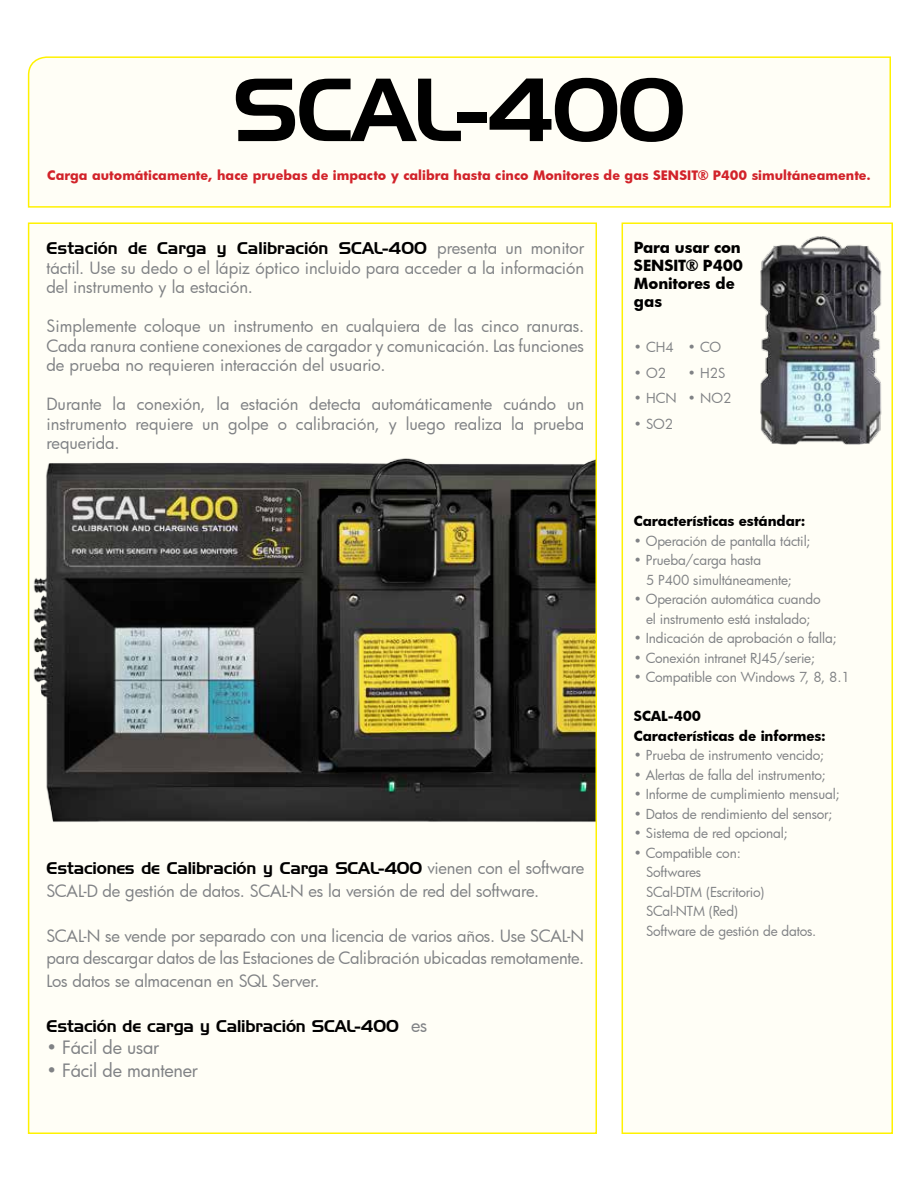
<style>
.page{position:relative;width:918px;height:1188px;background:#fff}
.page>*{position:absolute;margin:0;border:0;box-sizing:border-box;transform-origin:0 0}
.t1{font:87px "Handel Gothic BT";letter-spacing:-.02em;color:#000}
.t2{font:18px "Futura";letter-spacing:-.01em;color:#808285}
.t3{font:16.5px/19.5px "Futura";letter-spacing:-.005em;color:#808285;text-align:justify}
.t4{font:16.5px "Handel Gothic BT";letter-spacing:-.01em;color:#000}
.t5{font:700 15px/18px "Futura";letter-spacing:-.01em;color:#000}
.t6{font:13.5px/19.5px "Futura";letter-spacing:-.01em;color:#808285}
.t7{font:700 13.5px/19.5px "Futura";letter-spacing:-.01em;color:#000}
.t8{font:700 12.75px "Futura";color:#d2232a}
.s1{font-family:"Futura";color:#808285}
.s2{font-family:"Futura";font-size:18px;color:#808285}
</style>
<div class="page">
<div style="left:27px;top:56px;width:864px;height:152px;background:#fffef6"></div>
<div style="left:622px;top:222px;width:271px;height:912px;background:#fffef6;border:2px solid #fff200"></div>
<img style="left:33px;top:457px;width:561px;height:366px">
<img style="left:747px;top:222px;width:146px;height:234px">
<h1 class="t1" style="left:233px;top:57px;width:454px">SCAL-400</h1>
<p class="t8" style="left:47px;top:166px;width:825px">Carga automáticamente, hace pruebas de impacto y calibra hasta cinco Monitores de gas SENSIT® P400 simultáneamente.</p>
<p class="t4" style="left:46px;top:239px;width:539px">Estación de Carga y Calibración SCAL-400 <span class="s1">presenta un monitor</span></p>
<p class="t3" style="left:46px;top:258px;width:539px">táctil. Use su dedo o el lápiz óptico incluido para acceder a la información del instrumento y la estación.</p>
<p class="t3" style="left:46px;top:316px;width:539px">Simplemente coloque un instrumento en cualquiera de las cinco ranuras.<br>Cada ranura contiene conexiones de cargador y comunicación. Las funciones de prueba no requieren interacción del usuario.</p>
<p class="t3" style="left:46px;top:394px;width:539px">Durante la conexión, la estación detecta automáticamente cuándo un instrumento requiere un golpe o calibración, y luego realiza la prueba requerida.</p>
<p class="t4" style="left:46px;top:858px;width:539px">Estaciones de Calibración y Carga SCAL-400 <span class="s1">vienen con el software</span></p>
<p class="t3" style="left:46px;top:881px;width:494px">SCAL-D de gestión de datos. SCAL-N es la versión de red del software.</p>
<p class="t3" style="left:46px;top:924px;width:539px;line-height:22.5px">SCAL-N se vende por separado con una licencia de varios años. Use SCAL-N para descargar datos de las Estaciones de Calibración ubicadas remotamente.<br>Los datos se almacenan en SQL Server.</p>
<p class="t4" style="left:46px;top:1016px;width:382px">Estación de carga y Calibración SCAL-400 <span class="s2">es</span></p>
<p class="t2" style="left:46px;top:1036px;width:114px">• Fácil de usar</p>
<p class="t2" style="left:46px;top:1058px;width:153px">• Fácil de mantener</p>
<p class="t5" style="left:634px;top:238px;width:111px">Para usar con<br>SENSIT® P400<br>Monitores de gas</p>
<p class="t6" style="left:634px;top:337px;width:89px">• CH4 • CO</p>
<p class="t6" style="left:634px;top:363px;width:34px">• O2</p>
<p class="t6" style="left:688px;top:363px;width:39px">• H2S</p>
<p class="t6" style="left:634px;top:388px;width:99px">• HCN • NO2</p>
<p class="t6" style="left:634px;top:414px;width:41px">• SO2</p>
<p class="t7" style="left:634px;top:511px;width:173px">Características estándar:</p>
<p class="t6" style="left:634px;top:531px;width:178px">• Operación de pantalla táctil;</p>
<p class="t6" style="left:646px;top:550px;width:148px;text-indent:-12px">• Prueba/carga hasta<br>5 P400 simultáneamente;</p>
<p class="t6" style="left:634px;top:589px;width:188px;text-align:center">• Operación automática cuando el instrumento está instalado;</p>
<p class="t6" style="left:634px;top:628px;width:204px">• Indicación de aprobación o falla;</p>
<p class="t6" style="left:634px;top:648px;width:183px">• Conexión intranet RJ45/serie;</p>
<p class="t6" style="left:634px;top:667px;width:217px">• Compatible con Windows 7, 8, 8.1</p>
<p class="t7" style="left:634px;top:706px;width:193px">SCAL-400<br>Características de informes:</p>
<p class="t6" style="left:634px;top:745px;width:192px">• Prueba de instrumento vencido;</p>
<p class="t6" style="left:634px;top:765px;width:194px">• Alertas de falla del instrumento;</p>
<p class="t6" style="left:634px;top:784px;width:207px">• Informe de cumplimiento mensual;</p>
<p class="t6" style="left:634px;top:804px;width:200px">• Datos de rendimiento del sensor;</p>
<p class="t6" style="left:634px;top:823px;width:156px">• Sistema de red opcional;</p>
<p class="t6" style="left:646px;top:843px;width:172px;text-indent:-12px">• Compatible con:<br>Softwares<br>SCal-DTM (Escritorio)<br>SCal-NTM (Red)<br>Software de gestión de datos.</p>
</div>
